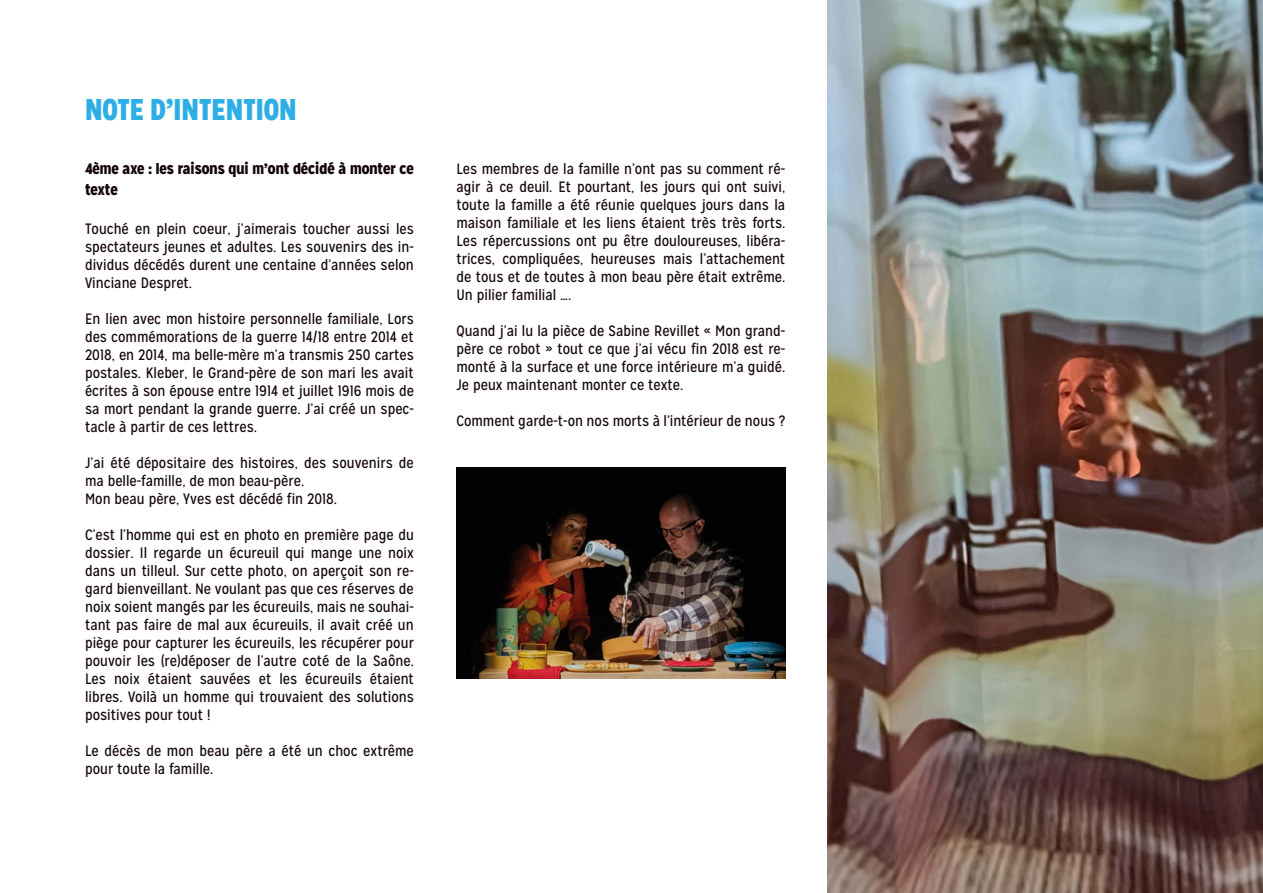
<style>
.page{position:relative;width:1263px;height:893px;background:#fff}
.page>*{position:absolute;margin:0;border:0;box-sizing:border-box;transform-origin:0 0}
.t1{font:900 30px "Mission Gothic";color:#2dafe6}
.t2{font:15px/18px "Mission Gothic";color:#140507;text-align:justify}
.t3{font:900 15px/21px "Mission Gothic";color:#140507}
</style>
<div class="page">
<img style="left:828px;top:0;width:435px;height:893px">
<img style="left:456px;top:468px;width:329px;height:210px">
<h1 class="t1" style="left:85px;top:90px;width:213px">NOTE D’INTENTION</h1>
<p class="t3" style="left:85px;top:158px;width:330px">4ème axe : les raisons qui m’ont décidé à monter ce texte</p>
<p class="t2" style="left:85px;top:220px;width:330px">Touché en plein coeur, j’aimerais toucher aussi les spectateurs jeunes et adultes. Les souvenirs des in&shy;dividus décédés durent une centaine d’années selon Vinciane Despret.</p>
<p class="t2" style="left:85px;top:310px;width:330px">En lien avec mon histoire personnelle familiale, Lors des commémorations de la guerre 14/18 entre 2014 et 2018, en 2014, ma belle-mère m’a transmis 250 cartes postales. Kleber, le Grand-père de son mari les avait écrites à son épouse entre 1914 et juillet 1916 mois de sa mort pendant la grande guerre. J’ai créé un spec&shy;tacle à partir de ces lettres.</p>
<p class="t2" style="left:85px;top:454px;width:330px;text-align:left">J’ai été dépositaire des histoires, des souvenirs de ma belle-famille, de mon beau-père.<br>Mon beau père, Yves est décédé fin 2018.</p>
<p class="t2" style="left:85px;top:526px;width:330px">C’est l’homme qui est en photo en première page du dossier. Il regarde un écureuil qui mange une noix dans un tilleul. Sur cette photo, on aperçoit son re&shy;gard bienveillant. Ne voulant pas que ces réserves de noix soient mangés par les écureuils, mais ne souhai&shy;tant pas faire de mal aux écureuils, il avait créé un piège pour capturer les écureuils, les récupérer pour pouvoir les (re)déposer de l’autre coté de la Saône.<br>Les noix étaient sauvées et les écureuils étaient libres. Voilà un homme qui trouvaient des solutions positives pour tout !</p>
<p class="t2" style="left:85px;top:742px;width:330px">Le décès de mon beau père a été un choc extrême pour toute la famille.</p>
<p class="t2" style="left:456px;top:160px;width:330px">Les membres de la famille n’ont pas su comment ré&shy;agir à ce deuil. Et pourtant, les jours qui ont suivi, toute la famille a été réunie quelques jours dans la maison familiale et les liens étaient très très forts.<br>Les répercussions ont pu être douloureuses, libéra&shy;trices, compliquées, heureuses mais l’attachement de tous et de toutes à mon beau père était extrême.<br>Un pilier familial ….</p>
<p class="t2" style="left:456px;top:322px;width:330px">Quand j’ai lu la pièce de Sabine Revillet « Mon grand&shy;père ce robot » tout ce que j’ai vécu fin 2018 est re&shy;monté à la surface et une force intérieure m’a guidé.<br>Je peux maintenant monter ce texte.</p>
<p class="t2" style="left:456px;top:412px;width:330px">Comment garde-t-on nos morts à l’intérieur de nous ?</p>
</div>
